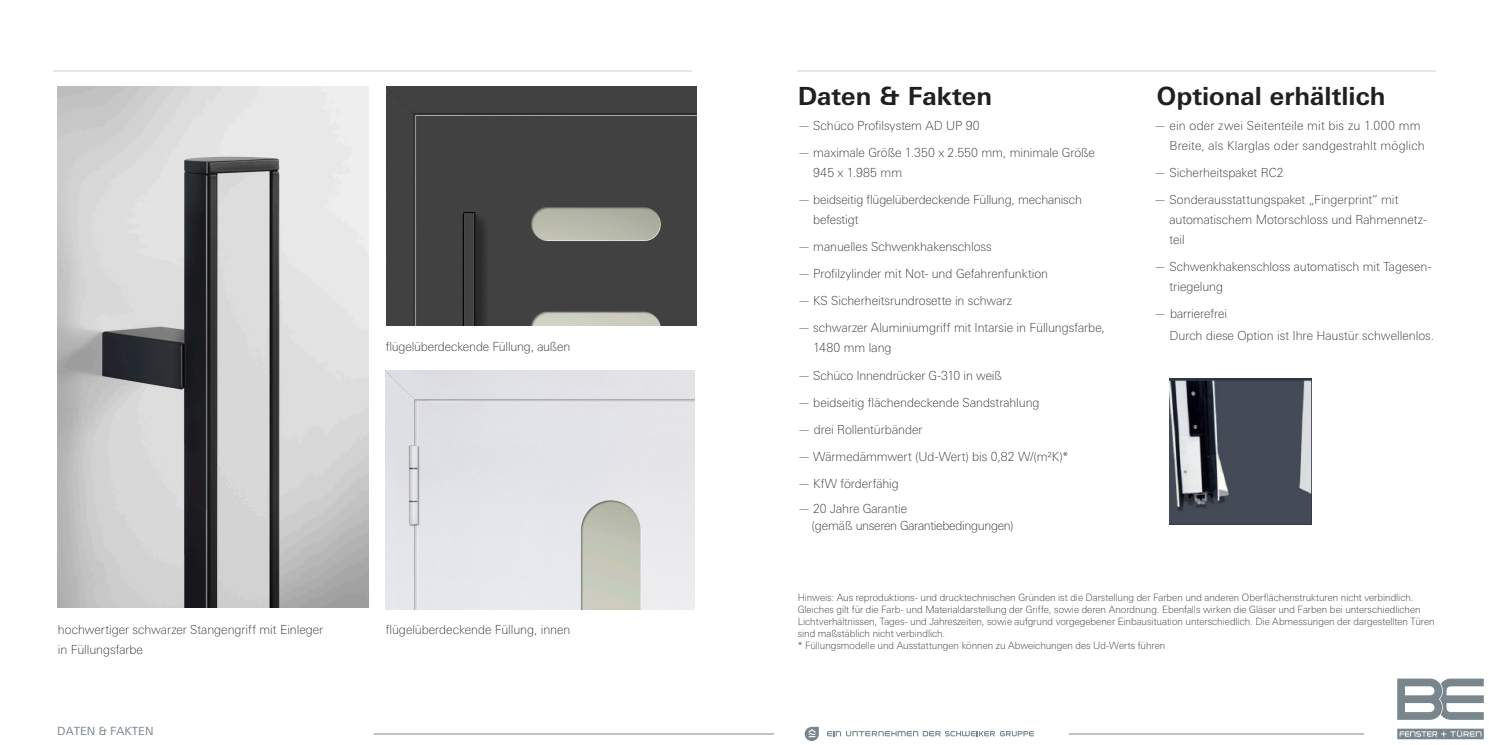
<style>
.page{position:relative;width:1489px;height:745px;background:#fff}
.page>*{position:absolute;margin:0;border:0;box-sizing:border-box;transform-origin:0 0}
.t1{font:700 25px "LT Univers Basic";color:#231f20}
.t2{font:100 12.5px/20px "LT Univers Basic";color:#231f20}
.t3{font:11.25px "LT Univers Basic";color:#7a868d}
.t4{font:100 10px/12px "LT Univers Basic";color:#231f20}
</style>
<div class="page">
<svg style="left:1397px;top:728px;width:86px;height:10px"></svg>
<svg style="left:1397px;top:678px;width:86px;height:41px"></svg>
<svg style="left:827px;top:731px;width:206px;height:4px"></svg>
<svg style="left:804px;top:726px;width:14px;height:14px"></svg>
<hr style="left:374px;top:733px;width:399px;height:1px;background:#7a868d">
<hr style="left:1068px;top:733px;width:295px;height:1px;background:#7a868d">
<img style="left:1169px;top:378px;width:142px;height:145px">
<img style="left:386px;top:370px;width:308px;height:239px">
<img style="left:58px;top:87px;width:310px;height:520px">
<img style="left:387px;top:87px;width:309px;height:238px">
<hr style="left:53px;top:71px;width:638px;height:1px;background:#e6e7e9">
<hr style="left:797px;top:71px;width:638px;height:1px;background:#e6e7e9">
<p class="t2" style="left:386px;top:337px;width:186px">flügelüberdeckende Füllung, außen</p>
<p class="t2" style="left:58px;top:618px;width:267px">hochwertiger schwarzer Stangengriff mit Einleger</p>
<p class="t2" style="left:386px;top:618px;width:186px">flügelüberdeckende Füllung, innen</p>
<p class="t2" style="left:58px;top:638px;width:87px">in Füllungsfarbe</p>
<p class="t3" style="left:57px;top:724px;width:98px">DATEN &amp; FAKTEN</p>
<h1 class="t1" style="left:797px;top:81px;width:196px">Daten &amp; Fakten</h1>
<p class="t2" style="left:797px;top:115px;width:184px">— Schüco Profilsystem AD UP 90</p>
<p class="t2" style="left:813px;top:142px;width:283px;text-indent:-16px">— maximale Größe 1.350 x 2.550 mm, minimale Größe<br>945 x 1.985 mm</p>
<p class="t2" style="left:813px;top:189px;width:270px;text-indent:-16px">— beidseitig flügelüberdeckende Füllung, mechanisch befestigt</p>
<p class="t2" style="left:797px;top:236px;width:196px">— manuelles Schwenkhakenschloss</p>
<p class="t2" style="left:797px;top:263px;width:252px">— Profilzylinder mit Not- und Gefahrenfunktion</p>
<p class="t2" style="left:797px;top:291px;width:216px">— KS Sicherheitsrundrosette in schwarz</p>
<p class="t2" style="left:813px;top:318px;width:293px;text-indent:-16px">— schwarzer Aluminiumgriff mit Intarsie in Füllungsfarbe,<br>1480 mm lang</p>
<p class="t2" style="left:797px;top:365px;width:205px">— Schüco Innendrücker G-310 in weiß</p>
<p class="t2" style="left:797px;top:392px;width:243px">— beidseitig flächendeckende Sandstrahlung</p>
<p class="t2" style="left:797px;top:419px;width:126px">— drei Rollentürbänder</p>
<p class="t2" style="left:797px;top:446px;width:272px">— Wärmedämmwert (Ud-Wert) bis 0,82 W/(m²K)*</p>
<p class="t2" style="left:797px;top:473px;width:103px">— KfW förderfähig</p>
<p class="t2" style="left:811px;top:499px;width:204px;line-height:17.1px;text-indent:-14px">— 20 Jahre Garantie<br>(gemäß unseren Garantiebedingungen)</p>
<h1 class="t1" style="left:1156px;top:81px;width:230px">Optional erhältlich</h1>
<p class="t2" style="left:1169px;top:115px;width:257px;text-indent:-16px">— ein oder zwei Seitenteile mit bis zu 1.000 mm<br>Breite, als Klarglas oder sandgestrahlt möglich</p>
<p class="t2" style="left:1153px;top:162px;width:131px">— Sicherheitspaket RC2</p>
<p class="t2" style="left:1169px;top:189px;width:259px;text-indent:-16px">— Sonderausstattungspaket „Fingerprint“ mit automatischem Motorschloss und Rahmennetz&shy;teil</p>
<p class="t2" style="left:1169px;top:256px;width:263px;text-indent:-16px">— Schwenkhakenschloss automatisch mit Tagesen&shy;triegelung</p>
<p class="t2" style="left:1169px;top:302px;width:266px;line-height:22.1px;text-indent:-16px">— barrierefrei<br>Durch diese Option ist Ihre Haustür schwellenlos.</p>
<p class="t4" style="left:797px;top:591px;width:638px">Hinweis: Aus reproduktions- und drucktechnischen Gründen ist die Darstellung der Farben und anderen Oberflächenstrukturen nicht verbindlich.<br>Gleiches gilt für die Farb- und Materialdarstellung der Griffe, sowie deren Anordnung. Ebenfalls wirken die Gläser und Farben bei unterschiedlichen Lichtverhältnissen, Tages- und Jahreszeiten, sowie aufgrund vorgegebener Einbausituation unterschiedlich. Die Abmessungen der dargestellten Türen sind maßstäblich nicht verbindlich.<br>* Füllungsmodelle und Ausstattungen können zu Abweichungen des Ud-Werts führen</p>
</div>
